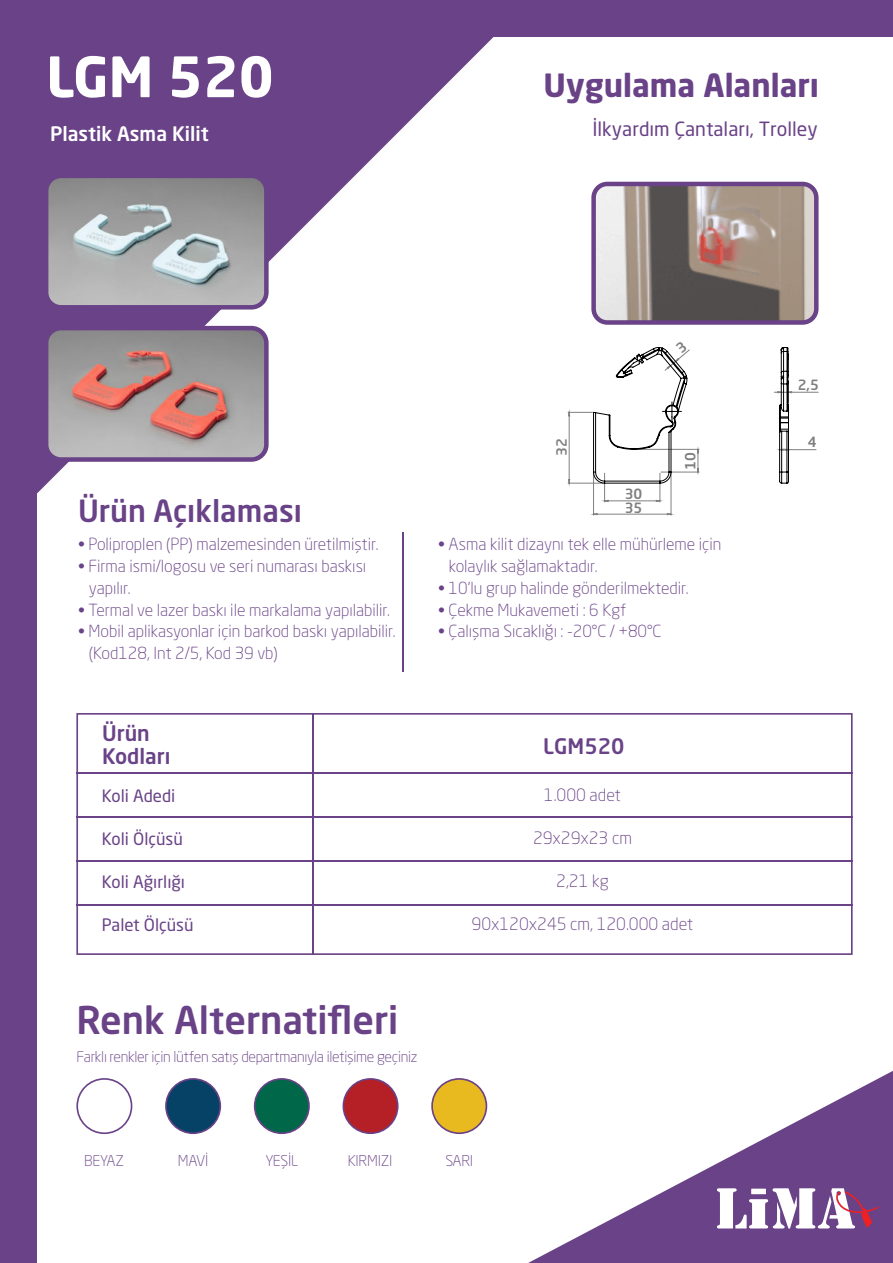
<style>
.page{position:relative;width:893px;height:1263px;background:#fff}
.page>*{position:absolute;margin:0;border:0;box-sizing:border-box;transform-origin:0 0}
.t1{font:700 54.9px "Neo Sans Pro";color:#fff}
.t2{font:500 37.8px "Neo Sans Pro";color:#694287}
.t3{font:700 31.65px "Neo Sans Pro";color:#694287}
.t4{font:500 30.3px "Neo Sans Pro";color:#694287}
.t5{font:500 21.15px/22.4px "Neo Sans Pro";color:#694287}
.t6{font:500 19.8px "Neo Sans Pro";color:#fff}
.t7{font:19.35px "Neo Sans Pro";color:#694287}
.t8{font:300 16.95px "Neo Sans Pro";color:#694287}
.t9{font:16.95px "Neo Sans Pro";color:#694287}
.t10{font:300 16.5px/21.8px "Neo Sans Pro";color:#694287}
.t11{font:300 14.7px "Neo Sans Pro";letter-spacing:-.02em;color:#694287}
.t12{font:500 13.95px "Neo Sans Pro";color:#808080}
</style>
<div class="page">
<svg style="left:0;top:0;width:494px;height:494px;fill:#694287"></svg>
<svg style="left:528px;top:1071px;width:365px;height:192px"></svg>
<div style="left:452px;top:0;width:441px;height:37px;background:#694287"></div>
<div style="left:0;top:457px;width:37px;height:806px;background:#694287"></div>
<img style="left:46px;top:176px;width:220px;height:131px">
<div style="left:44px;top:174px;width:225px;height:136px;border:4px solid #694287;border-radius:15px"></div>
<img style="left:46px;top:328px;width:220px;height:131px">
<div style="left:44px;top:326px;width:225px;height:136px;border:4px solid #694287;border-radius:15px"></div>
<svg style="left:717px;top:1188px;width:162px;height:40px"></svg>
<img style="left:596px;top:185px;width:220px;height:135px">
<div style="left:591px;top:182px;width:227px;height:143px;border:4px solid #694287;border-radius:14px"></div>
<hr style="left:402px;top:532px;width:2px;height:140px;background:#694287">
<svg style="left:76px;top:713px;width:777px;height:242px"></svg>
<hr style="left:76px;top:816px;width:777px;height:1px;background:#694287">
<hr style="left:76px;top:860px;width:777px;height:2px;background:#694287">
<hr style="left:76px;top:904px;width:777px;height:2px;background:#694287">
<hr style="left:76px;top:772px;width:777px;height:1px;background:#694287">
<hr style="left:312px;top:713px;width:2px;height:242px;background:#694287">
<svg style="left:76px;top:1078px;width:56px;height:56px"></svg>
<svg style="left:165px;top:1078px;width:56px;height:56px"></svg>
<svg style="left:254px;top:1078px;width:56px;height:56px"></svg>
<svg style="left:343px;top:1078px;width:56px;height:56px"></svg>
<svg style="left:431px;top:1078px;width:56px;height:56px"></svg>
<svg style="left:568px;top:347px;width:251px;height:169px"></svg>
<h1 class="t1" style="left:46px;top:55px;width:229px">LGM 520</h1>
<h3 class="t3" style="left:544px;top:73px;width:277px">Uygulama Alanları</h3>
<p class="t6" style="left:50px;top:122px;width:160px">Plastik Asma Kilit</p>
<p class="t7" style="left:592px;top:118px;width:227px">İlkyardım Çantaları, Trolley</p>
<h3 class="t4" style="left:78px;top:494px;width:225px">Ürün Açıklaması</h3>
<p class="t10" style="left:78px;top:534px;width:302px">• Poliproplen (PP) malzemesinden üretilmiştir.</p>
<p class="t10" style="left:89px;top:555px;width:279px;text-indent:-11px">• Firma ismi/logosu ve seri numarası baskısı yapılır.</p>
<p class="t10" style="left:78px;top:599px;width:313px">• Termal ve lazer baskı ile markalama yapılabilir.</p>
<p class="t10" style="left:89px;top:621px;width:308px;text-indent:-11px">• Mobil aplikasyonlar için barkod baskı yapılabilir. (Kod128, Int 2/5, Kod 39 vb)</p>
<p class="t5" style="left:102px;top:722px;width:70px">Ürün<br>Kodları</p>
<p class="t9" style="left:102px;top:787px;width:75px">Koli Adedi</p>
<p class="t9" style="left:102px;top:829px;width:82px">Koli Ölçüsü</p>
<p class="t9" style="left:102px;top:872px;width:85px">Koli Ağırlığı</p>
<p class="t9" style="left:102px;top:915px;width:93px">Palet Ölçüsü</p>
<p class="t12" style="left:554px;top:456px;width:19px;rotate:-90deg">32</p>
<p class="t12" style="left:625px;top:485px;width:19px">30</p>
<p class="t12" style="left:625px;top:500px;width:19px">35</p>
<p class="t12" style="left:683px;top:470px;width:19px;rotate:-90deg">10</p>
<p class="t10" style="left:449px;top:534px;width:274px;text-indent:-11px">• Asma kilit dizaynı tek elle mühürleme için kolaylık sağlamaktadır.</p>
<p class="t10" style="left:438px;top:577px;width:252px">• 10’lu grup halinde gönderilmektedir.</p>
<p class="t10" style="left:438px;top:599px;width:190px">• Çekme Mukavemeti : 6 Kgf</p>
<p class="t10" style="left:438px;top:621px;width:225px">• Çalışma Sıcaklığı : -20°C / +80°C</p>
<p class="t5" style="left:543px;top:734px;width:83px">LGM520</p>
<p class="t8" style="left:544px;top:786px;width:79px">1.000 adet</p>
<p class="t8" style="left:533px;top:829px;width:101px">29x29x23 cm</p>
<p class="t8" style="left:556px;top:871px;width:54px">2,21 kg</p>
<p class="t8" style="left:472px;top:914px;width:223px">90x120x245 cm, 120.000 adet</p>
<h2 class="t2" style="left:76px;top:999px;width:323px">Renk Alternatifleri</h2>
<p class="t11" style="left:76px;top:1048px;width:343px">Farklı renkler için lütfen satış departmanıyla iletişime geçiniz</p>
<p class="t11" style="left:84px;top:1152px;width:42px">BEYAZ</p>
<p class="t11" style="left:178px;top:1152px;width:32px">MAVİ</p>
<p class="t11" style="left:265px;top:1152px;width:34px">YEŞİL</p>
<p class="t11" style="left:445px;top:1152px;width:29px">SARI</p>
<p class="t11" style="left:348px;top:1152px;width:46px">KIRMIZI</p>
<p class="t12" style="left:798px;top:376px;width:23px">2,5</p>
<p class="t12" style="left:808px;top:434px;width:10px">4</p>
</div>
